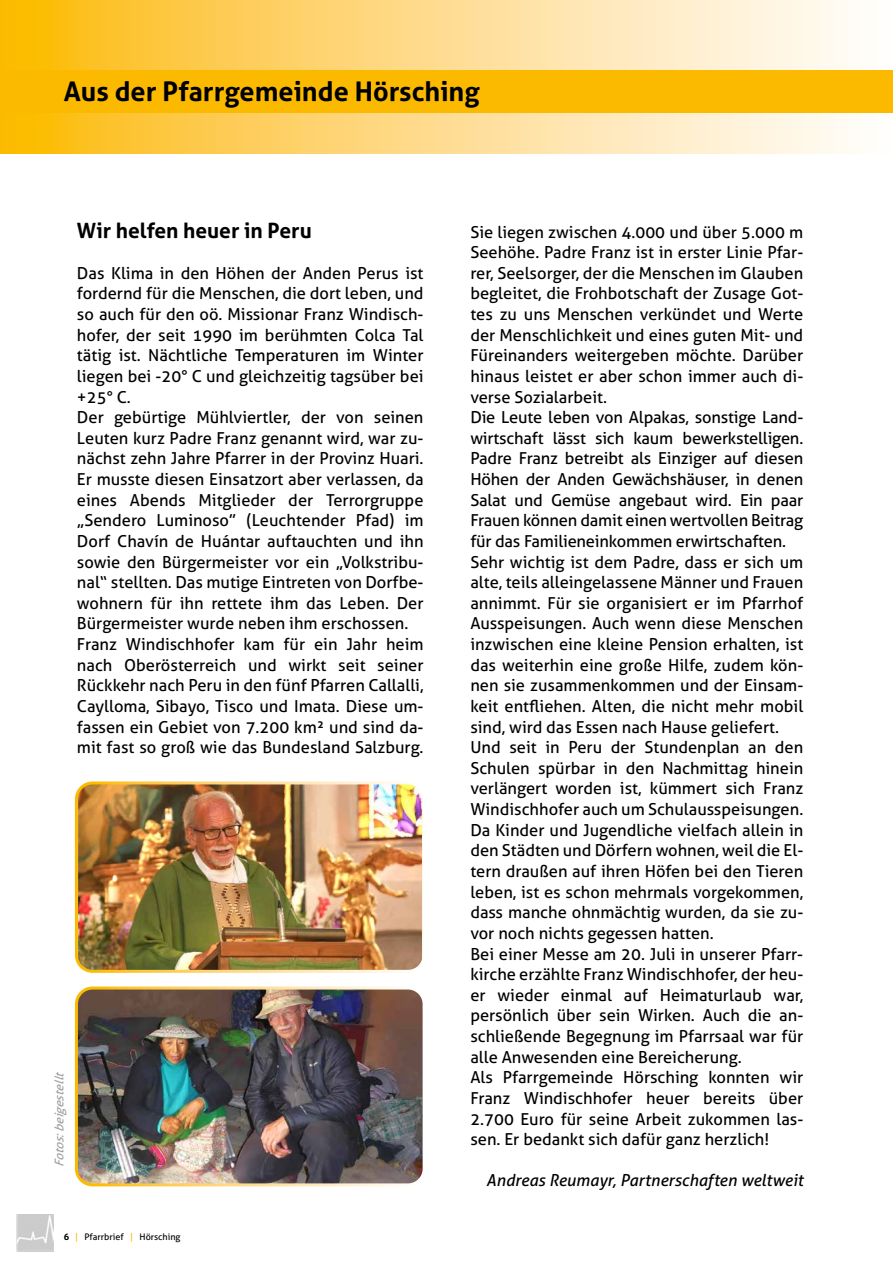
<style>
.page{position:relative;width:893px;height:1263px;background:#fff}
.page>*{position:absolute;margin:0;border:0;box-sizing:border-box;transform-origin:0 0}
.t1{font:700 27px "Aller";color:#000}
.t2{font:700 21px "Aller";color:#000}
.t3{font:16.5px/20.7px "Aller";color:#000}
.t4{font:italic 16.5px "Aller";color:#000}
.t5{font:italic 12px "Aller";color:#9d9d9c}
.t6{font:9px "Aller";color:#000}
.s1{font-weight:700}
.s2{color:#fbba00}
</style>
<div class="page">
<svg style="left:0;top:0;width:848px;height:153px;background:#feda86"></svg>
<div style="left:0;top:70px;width:893px;height:43px;background:#fbba00"></div>
<img style="left:16px;top:1214px;width:37px;height:38px">
<img style="left:77px;top:990px;width:345px;height:194px">
<div style="left:75px;top:986px;width:351px;height:200px;border:3px solid #fff;border-radius:16px"></div>
<img style="left:79px;top:785px;width:343px;height:184px">
<div style="left:75px;top:781px;width:351px;height:192px;border:3px solid #fff;border-radius:16px"></div>
<h1 class="t1" style="left:64px;top:75px;width:417px">Aus der Pfarrgemeinde Hörsching</h1>
<p class="t2" style="left:77px;top:217px;width:236px">Wir helfen heuer in Peru</p>
<p class="t3" style="left:77px;top:263px;width:348px">Das Klima in den Höhen der Anden Perus ist fordernd für die Menschen, die dort leben, und so auch für den oö. Missionar Franz Windisch&shy;hofer, der seit 1990 im berühmten Colca Tal tätig ist. Nächtliche Temperaturen im Winter liegen bei -20° C und gleichzeitig tagsüber bei +25° C.<br>Der gebürtige Mühlviertler, der von seinen Leuten kurz Padre Franz genannt wird, war zu&shy;nächst zehn Jahre Pfarrer in der Provinz Huari.<br>Er musste diesen Einsatzort aber verlassen, da eines Abends Mitglieder der Terrorgruppe „Sendero Luminoso” (Leuchtender Pfad) im Dorf Chavín de Huántar auftauchten und ihn sowie den Bürgermeister vor ein „Volkstribu&shy;nal“ stellten. Das mutige Eintreten von Dorfbe&shy;wohnern für ihn rettete ihm das Leben. Der Bürgermeister wurde neben ihm erschossen.<br>Franz Windischhofer kam für ein Jahr heim nach Oberösterreich und wirkt seit seiner Rückkehr nach Peru in den fünf Pfarren Callalli, Caylloma, Sibayo, Tisco und Imata. Diese um&shy;fassen ein Gebiet von 7.200 km² und sind da&shy;mit fast so groß wie das Bundesland Salzburg.</p>
<p class="t5" style="left:52px;top:1167px;width:100px;rotate:-90deg">Fotos:beigestellt</p>
<p class="t6" style="left:64px;top:1231px;width:118px"><span class="s1">6</span> <span class="s2">|</span> Pfarrbrief <span class="s2">|</span> Hörsching</p>
<p class="t3" style="left:470px;top:221px;width:334px">Sie liegen zwischen 4.000 und über 5.000 m Seehöhe. Padre Franz ist in erster Linie Pfar&shy;rer, Seelsorger, der die Menschen im Glauben begleitet, die Frohbotschaft der Zusage Got&shy;tes zu uns Menschen verkündet und Werte der Menschlichkeit und eines guten Mit- und Füreinanders weitergeben möchte. Darüber hinaus leistet er aber schon immer auch di&shy;verse Sozialarbeit.<br>Die Leute leben von Alpakas, sonstige Land&shy;wirtschaft lässt sich kaum bewerkstelligen.<br>Padre Franz betreibt als Einziger auf diesen Höhen der Anden Gewächshäuser, in denen Salat und Gemüse angebaut wird. Ein paar Frauen können damit einen wertvollen Beitrag für das Familieneinkommen erwirtschaften.<br>Sehr wichtig ist dem Padre, dass er sich um alte, teils alleingelassene Männer und Frauen annimmt. Für sie organisiert er im Pfarrhof Ausspeisungen. Auch wenn diese Menschen inzwischen eine kleine Pension erhalten, ist das weiterhin eine große Hilfe, zudem kön&shy;nen sie zusammenkommen und der Einsam&shy;keit entfliehen. Alten, die nicht mehr mobil sind, wird das Essen nach Hause geliefert.<br>Und seit in Peru der Stundenplan an den Schulen spürbar in den Nachmittag hinein verlängert worden ist, kümmert sich Franz Windischhofer auch um Schulausspeisungen.<br>Da Kinder und Jugendliche vielfach allein in den Städten und Dörfern wohnen, weil die El&shy;tern draußen auf ihren Höfen bei den Tieren leben, ist es schon mehrmals vorgekommen, dass manche ohnmächtig wurden, da sie zu&shy;vor noch nichts gegessen hatten.<br>Bei einer Messe am 20. Juli in unserer Pfarr&shy;kirche erzählte Franz Windischhofer, der heu&shy;er wieder einmal auf Heimaturlaub war, persönlich über sein Wirken. Auch die an&shy;schließende Begegnung im Pfarrsaal war für alle Anwesenden eine Bereicherung.<br>Als Pfarrgemeinde Hörsching konnten wir Franz Windischhofer heuer bereits über 2.700 Euro für seine Arbeit zukommen las&shy;sen. Er bedankt sich dafür ganz herzlich!</p>
<p class="t4" style="left:486px;top:1170px;width:318px">Andreas Reumayr, Partnerschaften weltweit</p>
</div>
